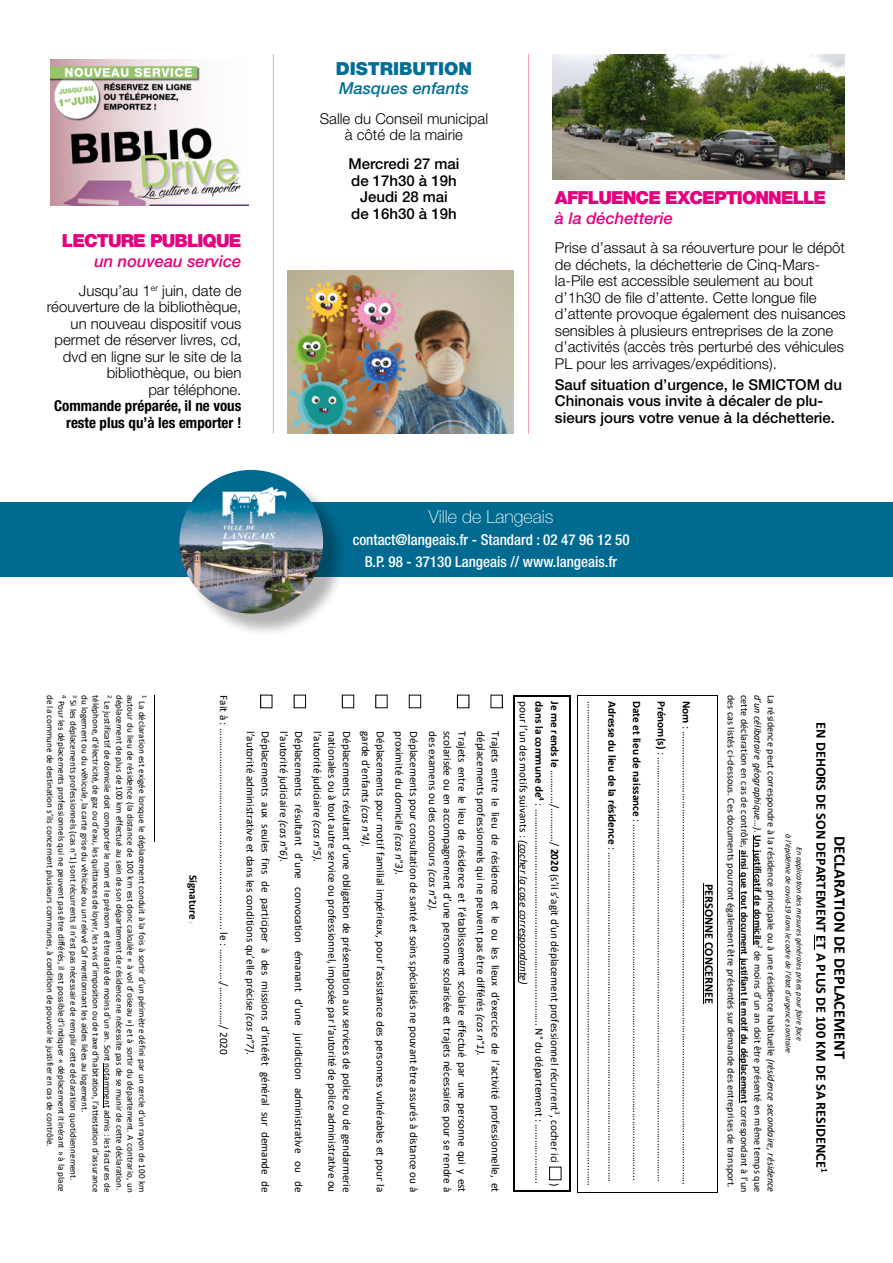
<style>
.page{position:relative;width:893px;height:1263px;background:#fff}
.page>*{position:absolute;margin:0;border:0;box-sizing:border-box;transform-origin:0 0}
.t1{font:900 18px "Helvetica Neue LT Pro";letter-spacing:-.05em;color:#e6007d}
.t2{font:100 18px "Helvetica Neue LT Pro";color:#fff}
.t3{font:900 18px "Helvetica Neue LT Pro";color:#006e96}
.t4{font:italic 500 16.5px "Helvetica Neue LT Pro";color:#e6007d}
.t5{font:italic 500 16.5px "Helvetica Neue LT Pro";color:#006e96}
.t6{font:700 16.2px "Calibri";color:#000}
.t7{font:300 15px/16.5px "Helvetica Neue LT Pro";color:#000;text-align:right}
.t8{font:500 15px/16.5px "Helvetica Neue LT Pro";color:#000;text-align:center}
.t9{font:500 condensed 15px/21.6px "Helvetica Neue LT Pro";color:#fff;text-align:center}
.t10{font:700 condensed 15px/16.5px "Helvetica Neue LT Pro";color:#000;text-align:right}
.t11{font:700 14.25px "Calibri";color:#000}
.t12{font:700 12.15px "Calibri";color:#000}
.t13{font:11.25px/14.7px "Calibri";color:#000}
.t14{font:700 11.25px "Calibri";color:#000}
.t15{font:10.05px/13.4px "Calibri";color:#000;text-align:justify}
.t16{font:9.15px/11.4px "Calibri";color:#000;text-align:justify}
.t17{font:italic 8.1px/10.8px "Calibri";color:#000;text-align:center}
.s1{font-weight:400;font-size:6.15px}
.s2{font-style:italic}
.s3{font-weight:700}
</style>
<div class="page">
<div style="left:0;top:502px;width:893px;height:75px;background:#006a91"></div>
<hr style="left:273px;top:54px;width:1px;height:380px;background:#f3a1c6">
<hr style="left:528px;top:54px;width:1px;height:380px;background:#f3a1c6">
<img style="left:287px;top:270px;width:227px;height:164px">
<img style="left:50px;top:60px;width:199px;height:145px">
<svg style="left:814px;top:935px;width:1px;height:14px"></svg>
<hr style="left:753px;top:835px;width:1px;height:110px;background:#000">
<hr style="left:739px;top:850px;width:1px;height:253px;background:#000">
<hr style="left:703px;top:884px;width:1px;height:120px;background:#000">
<hr style="left:717px;top:696px;width:1px;height:496px;background:#000">
<hr style="left:578px;top:695px;width:139px;height:1px;background:#000">
<hr style="left:577px;top:696px;width:1px;height:496px;background:#000">
<hr style="left:578px;top:1192px;width:139px;height:1px;background:#000">
<hr style="left:518px;top:843px;width:1px;height:138px;background:#000">
<hr style="left:569px;top:696px;width:2px;height:495px;background:#000">
<hr style="left:515px;top:695px;width:54px;height:1px;background:#000">
<hr style="left:513px;top:696px;width:2px;height:495px;background:#000">
<hr style="left:515px;top:1191px;width:54px;height:1px;background:#000">
<hr style="left:154px;top:695px;width:1px;height:146px;background:#000">
<hr style="left:103px;top:1063px;width:1px;height:44px;background:#000">
<svg style="left:490px;top:695px;width:13px;height:13px"></svg>
<svg style="left:457px;top:695px;width:12px;height:13px"></svg>
<svg style="left:409px;top:695px;width:12px;height:13px"></svg>
<svg style="left:375px;top:695px;width:13px;height:13px"></svg>
<svg style="left:342px;top:695px;width:12px;height:13px"></svg>
<svg style="left:294px;top:695px;width:12px;height:13px"></svg>
<svg style="left:260px;top:695px;width:12px;height:13px"></svg>
<svg style="left:549px;top:1166px;width:13px;height:14px"></svg>
<div style="left:183px;top:473px;width:164px;height:165px;background:#000;opacity:.3"></div>
<img style="left:179px;top:470px;width:144px;height:144px;border-radius:72px">
<img style="left:553px;top:54px;width:291px;height:125px">
<h1 class="t1" style="left:62px;top:229px;width:181px">LECTURE PUBLIQUE</h1>
<h2 class="t4" style="left:94px;top:251px;width:149px">un nouveau service</h2>
<h3 class="t7" style="left:47px;top:282px;width:196px">Jusqu’au 1<sup>er</sup> juin, date de réouverture de la bibliothèque, un nouveau dispositif vous permet de réserver livres, cd, dvd en ligne sur le site de la bibliothèque, ou bien<br>par téléphone.</h3>
<h3 class="t10" style="left:54px;top:398px;width:189px">Commande préparée, il ne vous reste plus qu’à les emporter !</h3>
<h1 class="t3" style="left:336px;top:57px;width:138px">DISTRIBUTION</h1>
<h2 class="t5" style="left:339px;top:79px;width:131px">Masques enfants</h2>
<h3 class="t7" style="left:320px;top:110px;width:170px;text-align:center">Salle du Conseil municipal à côté de la mairie</h3>
<h3 class="t8" style="left:348px;top:156px;width:113px">Mercredi 27 mai de 17h30 à 19h<br>Jeudi 28 mai<br>de 16h30 à 19h</h3>
<h1 class="t1" style="left:555px;top:187px;width:273px">AFFLUENCE EXCEPTIONNELLE</h1>
<h2 class="t4" style="left:555px;top:208px;width:119px">à la déchetterie</h2>
<p class="t7" style="left:555px;top:239px;width:292px;text-align:left">Prise d’assaut à sa réouverture pour le dépôt de déchets, la déchetterie de Cinq-Mars&shy;la-Pile est accessible seulement au bout d’1h30 de file d’attente. Cette longue file d’attente provoque également des nuisances sensibles à plusieurs entreprises de la zone d’activités (accès très perturbé des véhicules PL pour les arrivages/expéditions).</p>
<h3 class="t8" style="left:555px;top:376px;width:289px;text-align:left">Sauf situation d’urgence, le SMICTOM du<br>Chinonais vous invite à décaler de plu&shy;sieurs jours votre venue à la déchetterie.</h3>
<h1 class="t2" style="left:429px;top:506px;width:126px">Ville de Langeais</h1>
<h3 class="t9" style="left:353px;top:529px;width:278px">contact@langeais.fr - Standard : 02 47 96 12 50<br>B.P. 98 - 37130 Langeais // www.langeais.fr</h3>
<p class="t16" style="left:113px;top:695px;width:499px;text-align:left;rotate:90deg"><sup>2</sup> Le justificatif de domicile doit comporter le nom et le prénom et être daté de moins d’un an. Sont notamment admis : les factures de téléphone, d’électricité, de gaz ou d’eau, les quittances de loyer, les avis d’imposition ou de taxe d’habitation, l’attestation d’assurance du logement ou du véhicule, la carte grise du véhicule ou un relevé Caf mentionnant les aides liées au logement.<br><sup>3</sup> Si les déplacements professionnels (cas n°1) sont récurrents il n’est pas nécessaire de remplir cette déclaration quotidiennement.<br><sup>4</sup> Pour les déplacements professionnels qui ne peuvent pas être différés, il est possible d’indiquer « déplacement itinérant » à la place de la commune de destination s’ils concernent plusieurs communes, à condition de pouvoir le justifier en cas de contrôle.</p>
<p class="t16" style="left:148px;top:695px;width:499px;rotate:90deg"><sup>1</sup> La déclaration est exigée lorsque le déplacement conduit à la fois à sortir d’un périmètre défini par un cercle d’un rayon de 100 km autour du lieu de résidence (la distance de 100 km est donc calculée « à vol d’oiseau ») et à sortir du département. A contrario, un déplacement de plus de 100 km effectué au sein de son département de résidence ne nécessite pas de se munir de cette déclaration.</p>
<p class="t14" style="left:201px;top:875px;width:50px;rotate:90deg">Signature <span class="s1">:</span></p>
<p class="t13" style="left:231px;top:695px;width:361px;rotate:90deg">Fait à : ………………………………….................................... le : …………./……………/ 2020</p>
<p class="t13" style="left:273px;top:731px;width:463px;rotate:90deg">Déplacements aux seules fins de participer à des missions d’intérêt général sur demande de l’autorité administrative et dans les conditions qu’elle précise <span class="s2">(cas n°7)</span>.</p>
<p class="t13" style="left:306px;top:731px;width:463px;rotate:90deg">Déplacements résultant d’une convocation émanant d’une juridiction administrative ou de l’autorité judiciaire <span class="s2">(cas n°6)</span>.</p>
<p class="t13" style="left:355px;top:731px;width:463px;text-align:justify;rotate:90deg">Déplacements résultant d’une obligation de présentation aux services de police ou de gendarmerie nationales ou à tout autre service ou professionnel, imposée par l’autorité de police administrative ou l’autorité judiciaire <span class="s2">(cas n°5)</span>.</p>
<p class="t13" style="left:388px;top:731px;width:463px;rotate:90deg">Déplacements pour motif familial impérieux, pour l’assistance des personnes vulnérables et pour la garde d’enfants <span class="s2">(cas n°4)</span>.</p>
<p class="t13" style="left:422px;top:731px;width:463px;rotate:90deg">Déplacements pour consultation de santé et soins spécialisés ne pouvant être assurés à distance ou à proximité du domicile <span class="s2">(cas n°3)</span>.</p>
<p class="t13" style="left:470px;top:731px;width:463px;rotate:90deg">Trajets entre le lieu de résidence et l’établissement scolaire effectué par une personne qui y est</p>
<p class="t13" style="left:440px;top:731px;width:182px;rotate:90deg">des examens ou des concours <span class="s2">(cas n°2).</span></p>
<p class="t13" style="left:455px;top:731px;width:463px;rotate:90deg">scolarisée ou en accompagnement d’une personne scolarisée et trajets nécessaires pour se rendre à</p>
<p class="t13" style="left:503px;top:731px;width:463px;rotate:90deg">Trajets entre le lieu de résidence et le ou les lieux d’exercice de l’activité professionnelle, et déplacements professionnels qui ne peuvent pas être différés <span class="s2">(cas n°1).</span></p>
<p class="t13" style="left:563px;top:701px;width:463px;rotate:90deg"><span class="s3">Je me rends le</span> ……….…/….………/ <span class="s3">2020</span> (s’il s’agit d’un déplacement professionnel récurrent<sup>3</sup>, cocher ici</p>
<p class="t13" style="left:563px;top:701px;width:487px;line-height:15.6px;text-indent:482px;rotate:90deg">) <span class="s3">dans la commune de</span><sup>4</sup> : ……………………………………………………………..…………. N° du département : ………….………. pour l’un des motifs suivants : <span class="s2">(cocher la case correspondante)</span></p>
<p class="t13" style="left:623px;top:701px;width:487px;line-height:20.5px;rotate:90deg"><span class="s3">Adresse du lieu de la résidence</span> : …………………………………………….…………………………………………………………………. …………………………………………………………………………………………………………………………………………………………….....……</p>
<p class="t13" style="left:644px;top:701px;width:481px;rotate:90deg"><span class="s3">Date et lieu de naissance</span> : ……………………………………………………….………………………………………………………………..</p>
<p class="t13" style="left:669px;top:701px;width:482px;rotate:90deg"><span class="s3">Prénom(s)</span> : …………………………………………………………………………………………………………………………………………………</p>
<p class="t13" style="left:694px;top:701px;width:486px;rotate:90deg"><span class="s3">Nom</span> : …………………………………………………………………………………………………………………………………………………………..</p>
<p class="t12" style="left:718px;top:884px;width:122px;rotate:90deg">PERSONNE CONCERNEE</p>
<p class="t15" style="left:778px;top:695px;width:499px;rotate:90deg">La résidence peut correspondre à la résidence principale ou à une résidence habituelle <span class="s2">(résidence secondaire, résidence d’un célibataire géographique…)</span>. <span class="s3">Un justificatif de domicile</span><sup>2</sup> de moins d’un an doit être présenté en même temps que cette déclaration en cas de contrôle, <span class="s3">ainsi que tout document justifiant le motif du déplacement</span> correspondant à l’un des cas listés ci-dessous. Ces documents pourront également être présentés sur demande des entreprises de transport.</p>
<p class="t17" style="left:805px;top:834px;width:221px;rotate:90deg">En application des mesures générales prises pour faire face<br>à l’épidémie de covid-19 dans le cadre de l’état d’urgence sanitaire</p>
<p class="t11" style="left:831px;top:722px;width:452px;rotate:90deg">EN DEHORS DE SON DEPARTEMENT ET A PLUS DE 100 KM DE SA RESIDENCE<sup>1</sup></p>
<h3 class="t6" style="left:851px;top:836px;width:225px;rotate:90deg">DECLARATION DE DEPLACEMENT</h3>
</div>
